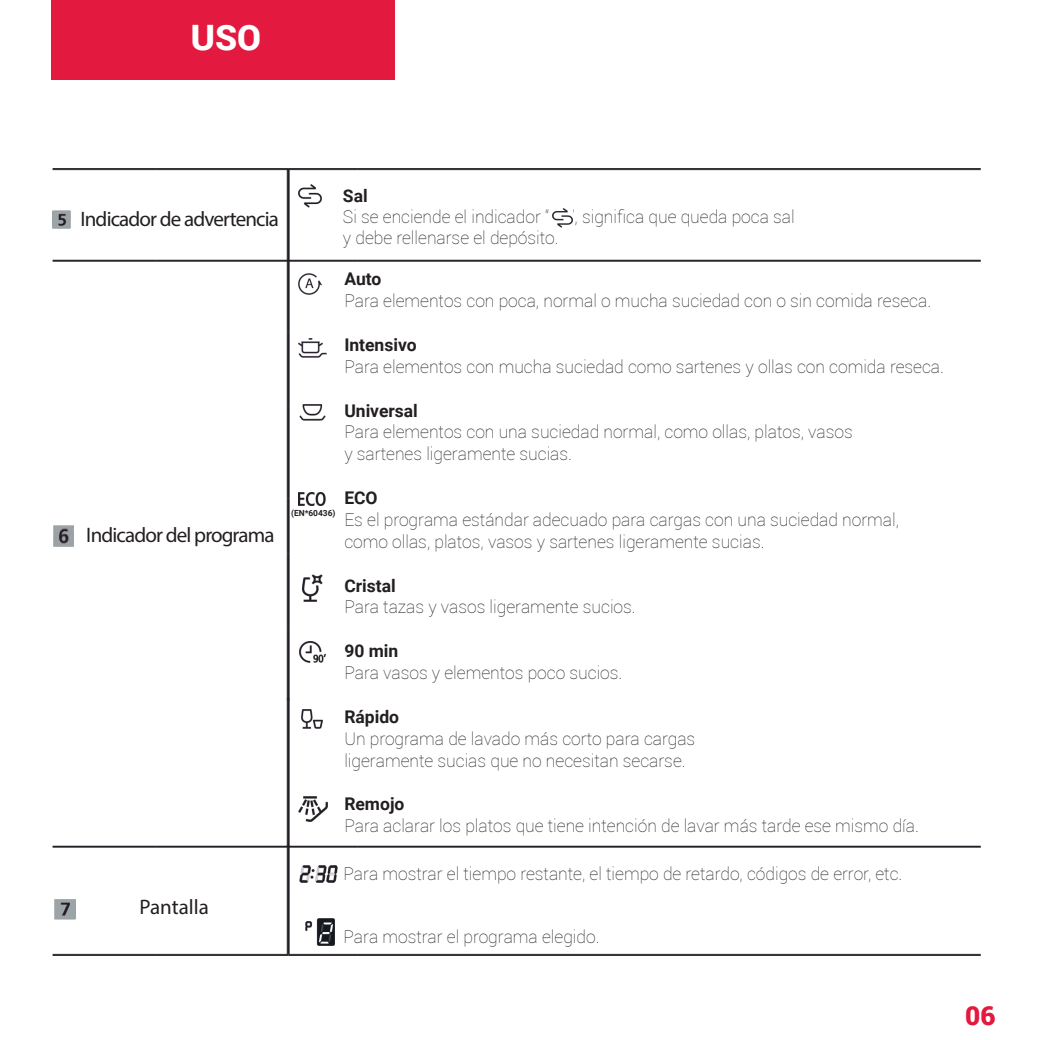
<style>
.page{position:relative;width:1038px;height:1040px;background:#fff}
.page>*{position:absolute;margin:0;border:0;box-sizing:border-box;transform-origin:0 0}
.t1{font:900 35px "Roboto";color:#fff}
.t2{font:900 26.25px "Roboto";color:#e3193f}
.t3{font:21px "Myriad Pro";letter-spacing:-.04em;color:#231f20}
.t4{font:21px "Myriad Pro";color:#231f20}
.t5{font:100 17.5px/21.9px "Roboto";color:#231f20}
.t6{font:700 17.5px "Roboto";color:#231f20}
.t7{font:700 8.4px "Roboto";color:#231f20}
</style>
<div class="page">
<img style="left:52px;top:168px;width:928px;height:787px">
<div style="left:52px;top:0;width:343px;height:80px;background:#e3193f"></div>
<img style="left:52px;top:210px;width:18px;height:19px">
<img style="left:299px;top:184px;width:22px;height:23px">
<img style="left:552px;top:208px;width:20px;height:20px">
<img style="left:54px;top:526px;width:20px;height:21px">
<img style="left:55px;top:899px;width:20px;height:20px">
<img style="left:299px;top:273px;width:23px;height:21px">
<img style="left:299px;top:338px;width:27px;height:19px">
<img style="left:299px;top:405px;width:26px;height:15px">
<img style="left:298px;top:492px;width:27px;height:13px">
<img style="left:303px;top:574px;width:19px;height:27px">
<img style="left:299px;top:641px;width:26px;height:22px">
<img style="left:301px;top:709px;width:21px;height:20px">
<img style="left:299px;top:797px;width:29px;height:24px">
<img style="left:300px;top:866px;width:38px;height:16px">
<img style="left:306px;top:919px;width:28px;height:27px">
<h1 class="t1" style="left:191px;top:13px;width:72px">USO</h1>
<p class="t3" style="left:80px;top:206px;width:200px">Indicador de advertencia</p>
<p class="t3" style="left:86px;top:522px;width:190px">Indicador del programa</p>
<p class="t4" style="left:139px;top:894px;width:71px">Pantalla</p>
<p class="t6" style="left:343px;top:183px;width:26px">Sal</p>
<p class="t5" style="left:343px;top:206px;width:453px;line-height:21px">Si se enciende el indicador “ ”, significa que queda poca sal y debe rellenarse el depósito.</p>
<p class="t7" style="left:291px;top:507px;width:46px">(EN*60436)</p>
<p class="t6" style="left:344px;top:267px;width:39px">Auto</p>
<p class="t5" style="left:344px;top:289px;width:588px">Para elementos con poca, normal o mucha suciedad con o sin comida reseca.</p>
<p class="t6" style="left:344px;top:332px;width:74px">Intensivo</p>
<p class="t5" style="left:344px;top:355px;width:601px">Para elementos con mucha suciedad como sartenes y ollas con comida reseca.</p>
<p class="t6" style="left:344px;top:398px;width:75px">Universal</p>
<p class="t5" style="left:344px;top:421px;width:510px">Para elementos con una suciedad normal, como ollas, platos, vasos y sartenes ligeramente sucias.</p>
<p class="t6" style="left:344px;top:486px;width:35px">ECO</p>
<p class="t5" style="left:344px;top:508px;width:556px">Es el programa estándar adecuado para cargas con una suciedad normal, como ollas, platos, vasos y sartenes ligeramente sucias.</p>
<p class="t6" style="left:344px;top:573px;width:53px">Cristal</p>
<p class="t5" style="left:344px;top:596px;width:293px">Para tazas y vasos ligeramente sucios.</p>
<p class="t6" style="left:344px;top:639px;width:56px">90 min</p>
<p class="t5" style="left:344px;top:661px;width:279px">Para vasos y elementos poco sucios.</p>
<p class="t6" style="left:344px;top:704px;width:56px">Rápido</p>
<p class="t5" style="left:344px;top:727px;width:352px">Un programa de lavado más corto para cargas ligeramente sucias que no necesitan secarse.</p>
<p class="t6" style="left:344px;top:792px;width:62px">Remojo</p>
<p class="t5" style="left:344px;top:814px;width:576px">Para aclarar los platos que tiene intención de lavar más tarde ese mismo día.</p>
<p class="t5" style="left:343px;top:862px;width:560px">Para mostrar el tiempo restante, el tiempo de retardo, códigos de error, etc.</p>
<p class="t5" style="left:343px;top:925px;width:257px">Para mostrar el programa elegido.</p>
<h2 class="t2" style="left:965px;top:997px;width:32px">06</h2>
</div>
